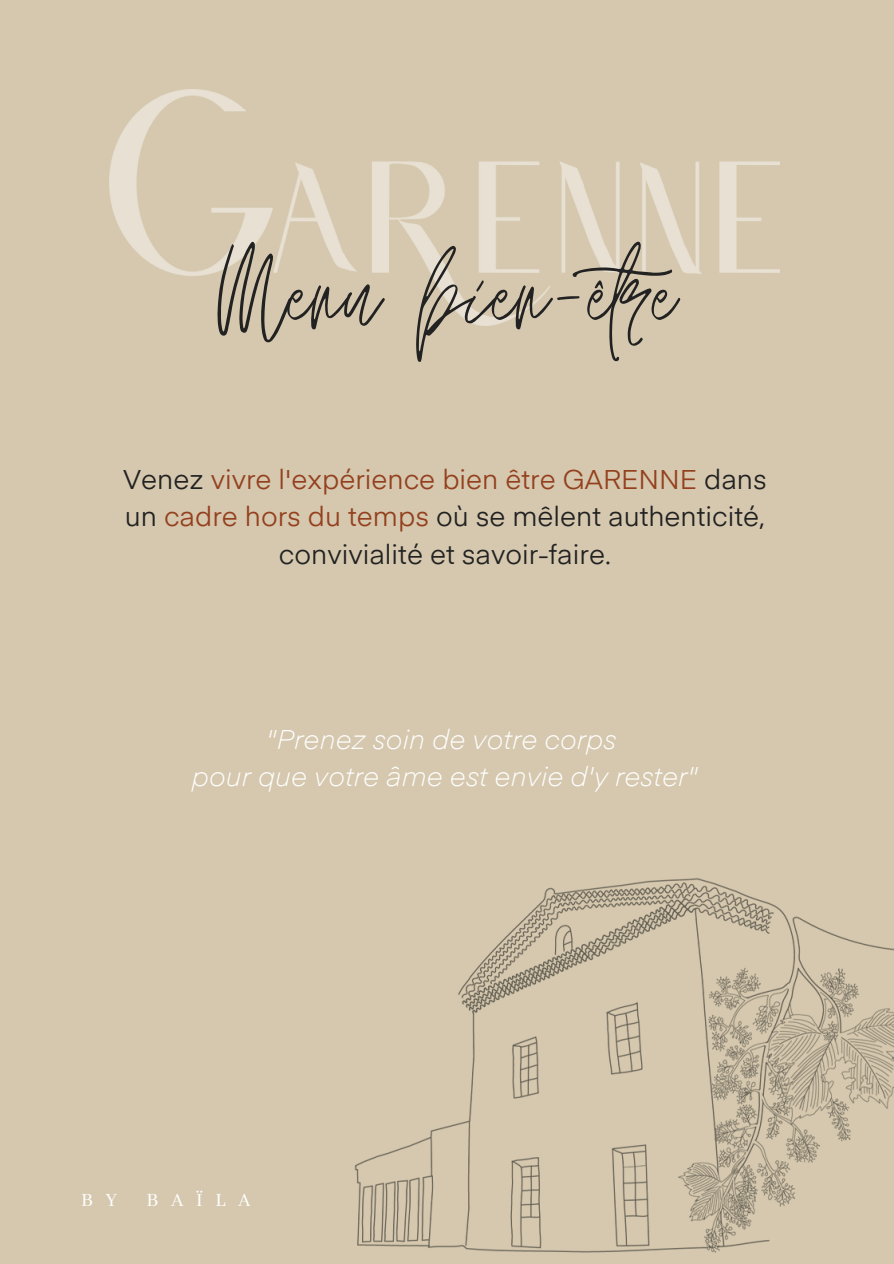
<style>
.page{position:relative;width:894px;height:1264px;background:#fff}
.page>*{position:absolute;margin:0;border:0;box-sizing:border-box;transform-origin:0 0}
.t1{font:162.3px "Jonathan";color:#222}
.t2{font:27px/37.2px "Eina 01";color:#222;text-align:center}
.t3{font:italic 300 27px/37.2px "Eina 01";color:#fff;text-align:center}
.t4{font:20.85px "Abhaya Libre";letter-spacing:.605em;color:#fff}
.s1{color:#94401e}
</style>
<div class="page">
<div style="left:0;top:0;width:893px;height:1263px;background:#d5c8ae"></div>
<img style="left:354px;top:878px;width:539px;height:375px">
<img style="left:110px;top:89px;width:669px;height:237px">
<p class="t1" style="left:217px;top:205px;width:496px">Menu bien-être</p>
<h1 class="t2" style="left:123px;top:463px;width:645px">Venez <span class="s1">vivre l'expérience bien être GARENNE</span> dans un <span class="s1">cadre hors du temps</span> où se mêlent authenticité, convivialité et savoir-faire.</h1>
<h2 class="t3" style="left:192px;top:723px;width:507px">"Prenez soin de votre corps<br>pour que votre âme est envie d'y rester"</h2>
<h2 class="t4" style="left:81px;top:1188px;width:37px">B Y</h2>
<h2 class="t4" style="left:146px;top:1188px;width:106px">BAÏLA</h2>
</div>
